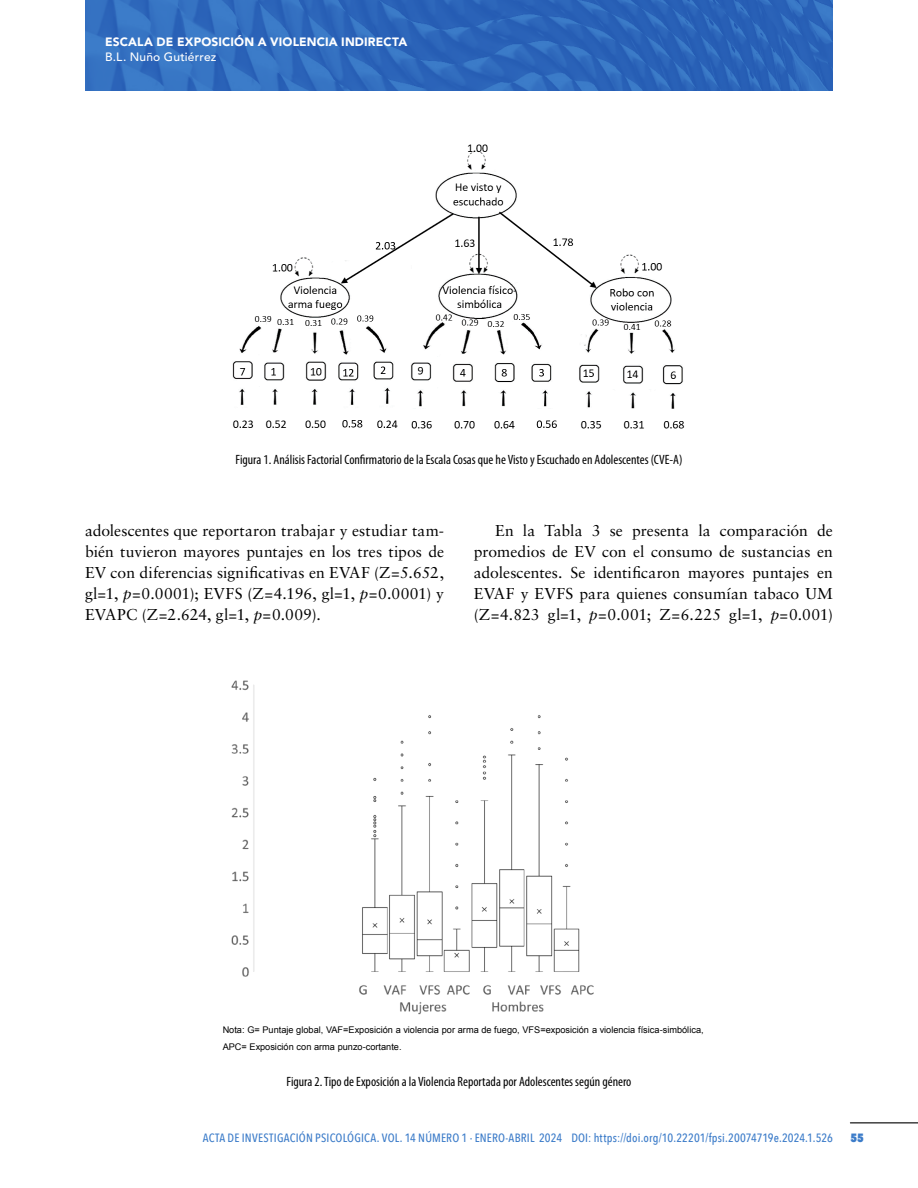
<style>
.page{position:relative;width:918px;height:1188px;background:#fff}
.page>*{position:absolute;margin:0;border:0;box-sizing:border-box;transform-origin:0 0}
.TEXTO_PRIMER{font:15.75px/21px "Sabon LT Std";letter-spacing:.015em;color:#000;text-align:justify}
.TEXTO{font:15.75px/21px "Sabon LT Std";letter-spacing:.01em;color:#000;text-align:justify}
.figuras{font:condensed 13.5px "Myriad Pro";color:#000}
.t1{font:500 12px "Avenir Next Condensed";letter-spacing:.015em;color:#3c7cc9}
.t2{font:900 12px "Avenir LT Std";letter-spacing:.015em;color:#fff}
.t3{font:500 12px "Avenir LT Std";letter-spacing:.015em;color:#fff}
.t4{font:800 12px "Avenir Next Condensed";color:#3c7cc9}
.t5{font:9.15px/16.6px "Arial";color:#000}
.s1{font-style:italic}
</style>
<div class="page">
<img style="left:85px;top:0;width:748px;height:91px">
<hr style="left:850px;top:1122px;width:68px;height:1px;background:#000">
<img style="left:232px;top:144px;width:453px;height:285px">
<img style="left:231px;top:680px;width:363px;height:335px">
<p class="t2" style="left:105px;top:35px;width:304px">ESCALA DE EXPOSICIÓN A VIOLENCIA INDIRECTA</p>
<p class="t3" style="left:105px;top:50px;width:113px">B.L. Nuño Gutiérrez</p>
<p class="figuras" style="left:236px;top:452px;width:448px">Figura 1. Análisis Factorial Confirmatorio de la Escala Cosas que he Visto y Escuchado en Adolescentes (CVE-A)</p>
<p class="TEXTO_PRIMER" style="left:85px;top:520px;width:361px">adolescentes que reportaron trabajar y estudiar tam&shy;bién tuvieron mayores puntajes en los tres tipos de EV con diferencias significativas en EVAF (Z=5.652, gl=1, <span class="s1">p</span>=0.0001); EVFS (Z=4.196, gl=1, <span class="s1">p</span>=0.0001) y EVAPC (Z=2.624, gl=1, <span class="s1">p</span>=0.009).</p>
<p class="TEXTO" style="left:474px;top:520px;width:361px;text-indent:21px">En la Tabla 3 se presenta la comparación de promedios de EV con el consumo de sustancias en adolescentes. Se identificaron mayores puntajes en EVAF y EVFS para quienes consumían tabaco UM (Z=4.823 gl=1, <span class="s1">p</span>=0.001; Z=6.225 gl=1, <span class="s1">p</span>=0.001)</p>
<p class="t5" style="left:223px;top:1022px;width:482px">Nota: G= Puntaje global, VAF=Exposición a violencia por arma de fuego, VFS=exposición a violencia física-simbólica,<br>APC= Exposición con arma punzo-cortante.</p>
<p class="figuras" style="left:287px;top:1074px;width:346px">Figura 2. Tipo de Exposición a la Violencia Reportada por Adolescentes según género</p>
<p class="t1" style="left:203px;top:1130px;width:632px">ACTA DE INVESTIGACIÓN PSICOLÓGICA. VOL. 14 NÚMERO 1 · ENERO-ABRIL 2024 DOI: https://doi.org/10.22201/fpsi.20074719e.2024.1.526</p>
<p class="t4" style="left:850px;top:1130px;width:15px">55</p>
</div>
